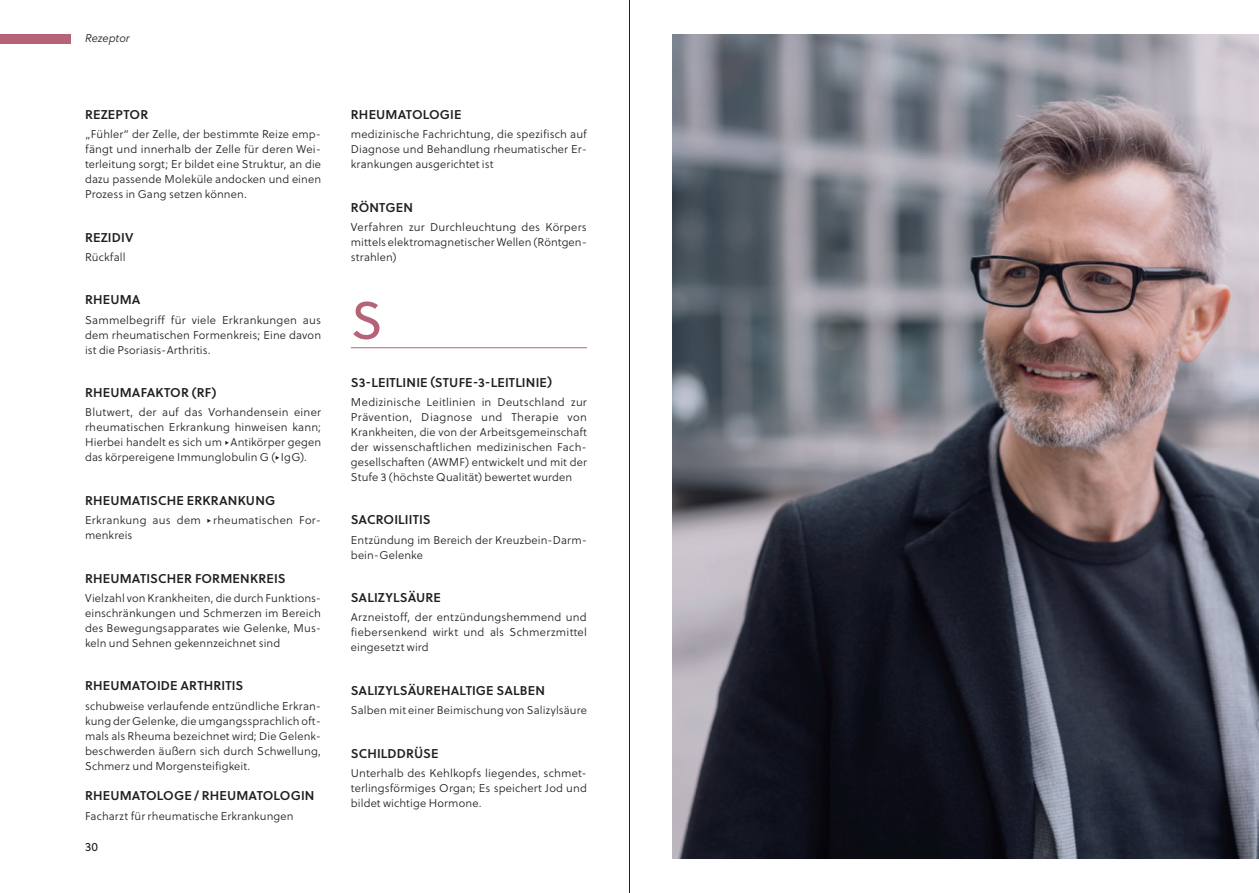
<style>
.page{position:relative;width:1259px;height:893px;background:#fff}
.page>*{position:absolute;margin:0;border:0;box-sizing:border-box;transform-origin:0 0}
.t1{font:52.5px "Soleil";color:#b46476}
.t2{font:12.75px "Soleil Sb";letter-spacing:.01em;color:#231f20}
.t3{font:12px "Soleil";color:#231f20}
.t4{font:11.25px/15px "Soleil Lt";letter-spacing:.01em;color:#231f20;text-align:justify}
.t5{font:italic 11.25px "Soleil Lt";letter-spacing:-.005em;color:#231f20}
</style>
<div class="page">
<hr style="left:351px;top:347px;width:236px;height:1px;background:#b46476">
<div style="left:0;top:34px;width:70px;height:10px;background:#b46476"></div>
<img style="left:672px;top:34px;width:587px;height:825px">
<hr style="left:629px;top:0;width:1px;height:893px;background:#231f20">
<p class="t5" style="left:85px;top:31px;width:46px">Rezeptor</p>
<p class="t2" style="left:85px;top:105px;width:65px">REZEPTOR</p>
<p class="t4" style="left:85px;top:127px;width:237px">„Fühler“ der Zelle, der bestimmte Reize emp&shy;fängt und innerhalb der Zelle für deren Wei&shy;terleitung sorgt; Er bildet eine Struktur, an die dazu passende Moleküle andocken und einen Prozess in Gang setzen können.</p>
<p class="t2" style="left:85px;top:227px;width:50px">REZIDIV</p>
<p class="t4" style="left:85px;top:249px;width:42px">Rückfall</p>
<p class="t2" style="left:85px;top:290px;width:57px">RHEUMA</p>
<p class="t4" style="left:85px;top:312px;width:238px">Sammelbegriff für viele Erkrankungen aus dem rheumatischen Formenkreis; Eine davon ist die Psoriasis-Arthritis.</p>
<p class="t2" style="left:85px;top:383px;width:133px">RHEUMAFAKTOR (RF)</p>
<p class="t4" style="left:85px;top:405px;width:237px">Blutwert, der auf das Vorhandensein einer rheumatischen Erkrankung hinweisen kann; Hierbei handelt es sich um △ Antikörper gegen das körpereigene Immunglobulin G (△ IgG).</p>
<p class="t2" style="left:85px;top:491px;width:192px">RHEUMATISCHE ERKRANKUNG</p>
<p class="t4" style="left:85px;top:513px;width:237px">Erkrankung aus dem △ rheumatischen For&shy;menkreis</p>
<p class="t2" style="left:85px;top:568px;width:202px">RHEUMATISCHER FORMENKREIS</p>
<p class="t4" style="left:85px;top:590px;width:237px">Vielzahl von Krankheiten, die durch Funktions&shy;einschränkungen und Schmerzen im Bereich des Bewegungsapparates wie Gelenke, Mus&shy;keln und Sehnen gekennzeichnet sind</p>
<p class="t2" style="left:85px;top:676px;width:160px">RHEUMATOIDE ARTHRITIS</p>
<p class="t4" style="left:85px;top:698px;width:237px">schubweise verlaufende entzündliche Erkran&shy;kung der Gelenke, die umgangssprachlich oft&shy;mals als Rheuma bezeichnet wird; Die Gelenk&shy;beschwerden äußern sich durch Schwellung, Schmerz und Morgensteifigkeit.</p>
<p class="t2" style="left:85px;top:786px;width:231px">RHEUMATOLOGE / RHEUMATOLOGIN</p>
<p class="t4" style="left:85px;top:808px;width:210px">Facharzt für rheumatische Erkrankungen</p>
<p class="t3" style="left:85px;top:838px;width:15px">30</p>
<p class="t2" style="left:351px;top:105px;width:112px">RHEUMATOLOGIE</p>
<p class="t4" style="left:351px;top:127px;width:238px">medizinische Fachrichtung, die spezifisch auf Diagnose und Behandlung rheumatischer Er&shy;krankungen ausgerichtet ist</p>
<p class="t2" style="left:351px;top:197px;width:64px">RÖNTGEN</p>
<p class="t4" style="left:351px;top:219px;width:237px">Verfahren zur Durchleuchtung des Körpers mittels elektromagnetischer Wellen (Röntgen&shy;strahlen)</p>
<h1 class="t1" style="left:351px;top:282px;width:33px">S</h1>
<p class="t2" style="left:351px;top:372px;width:203px">S3-LEITLINIE (STUFE-3-LEITLINIE)</p>
<p class="t4" style="left:351px;top:394px;width:238px">Medizinische Leitlinien in Deutschland zur Prävention, Diagnose und Therapie von Krankheiten, die von der Arbeitsgemeinschaft der wissenschaftlichen medizinischen Fach&shy;gesellschaften (AWMF) entwickelt und mit der Stufe 3 (höchste Qualität) bewertet wurden</p>
<p class="t2" style="left:351px;top:510px;width:81px">SACROILIITIS</p>
<p class="t4" style="left:351px;top:532px;width:237px">Entzündung im Bereich der Kreuzbein-Darm&shy;bein-Gelenke</p>
<p class="t2" style="left:351px;top:588px;width:92px">SALIZYLSÄURE</p>
<p class="t4" style="left:351px;top:610px;width:237px">Arzneistoff, der entzündungshemmend und fiebersenkend wirkt und als Schmerzmittel eingesetzt wird</p>
<p class="t2" style="left:351px;top:681px;width:196px">SALIZYLSÄUREHALTIGE SALBEN</p>
<p class="t4" style="left:351px;top:703px;width:237px">Salben mit einer Beimischung von Salizylsäure</p>
<p class="t2" style="left:351px;top:743px;width:89px">SCHILDDRÜSE</p>
<p class="t4" style="left:351px;top:765px;width:237px">Unterhalb des Kehlkopfs liegendes, schmet&shy;terlingsförmiges Organ; Es speichert Jod und bildet wichtige Hormone.</p>
</div>
